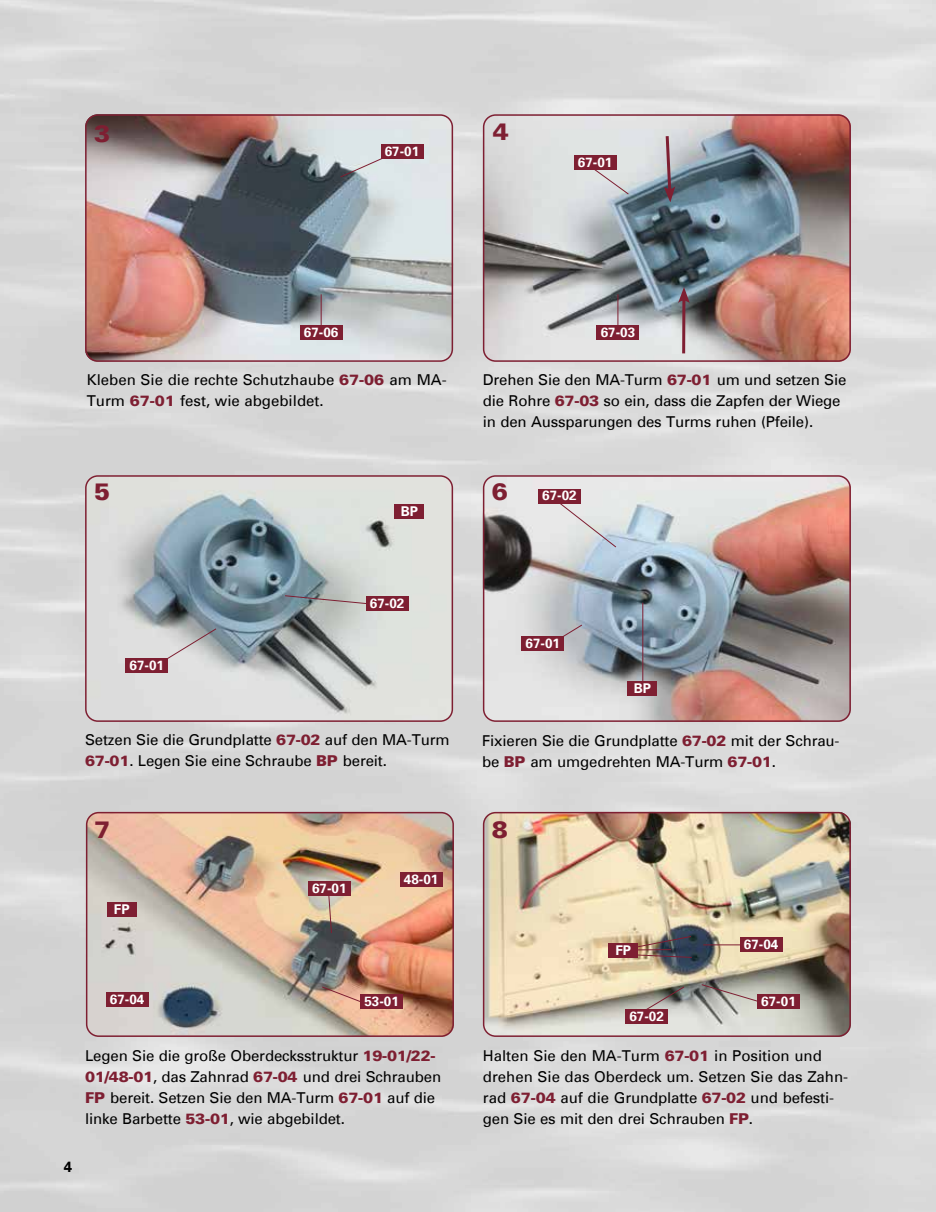
<style>
.page{position:relative;width:936px;height:1212px;background:#fff}
.page>*{position:absolute;margin:0;border:0;box-sizing:border-box;transform-origin:0 0}
.t1{font:900 24px "Univers";color:#7e1f32}
.t2{font:15px/21px "Univers";letter-spacing:-.01em;color:#000}
.t3{font:700 15px "Univers";color:#000}
.t4{font:700 13.5px "Univers";color:#fff}
.s1{font-weight:900;color:#7e1f32}
</style>
<div class="page">
<img style="left:0;top:0;width:935px;height:1212px">
<img style="left:483px;top:114px;width:367px;height:248px">
<div style="left:483px;top:114px;width:367px;height:248px;border:2px solid #7e1f32;border-radius:12px"></div>
<img style="left:85px;top:114px;width:368px;height:248px">
<div style="left:85px;top:114px;width:368px;height:248px;border:2px solid #7e1f32;border-radius:12px"></div>
<img style="left:483px;top:475px;width:367px;height:247px">
<div style="left:483px;top:475px;width:367px;height:247px;border:2px solid #7e1f32;border-radius:12px"></div>
<img style="left:85px;top:475px;width:368px;height:247px">
<div style="left:85px;top:475px;width:368px;height:247px;border:2px solid #7e1f32;border-radius:12px"></div>
<img style="left:483px;top:812px;width:367px;height:225px">
<div style="left:483px;top:812px;width:367px;height:225px;border:2px solid #7e1f32;border-radius:12px"></div>
<img style="left:86px;top:812px;width:368px;height:225px">
<div style="left:86px;top:812px;width:368px;height:225px;border:2px solid #7e1f32;border-radius:12px"></div>
<svg style="left:284px;top:595px;width:89px;height:10px"></svg>
<div style="left:366px;top:596px;width:42px;height:15px;background:#7e1f32"></div>
<svg style="left:593px;top:168px;width:36px;height:27px"></svg>
<div style="left:574px;top:155px;width:42px;height:15px;background:#7e1f32"></div>
<svg style="left:164px;top:628px;width:53px;height:33px;background:#c4c4c5"></svg>
<div style="left:125px;top:658px;width:43px;height:15px;background:#7e1f32"></div>
<svg style="left:556px;top:500px;width:61px;height:48px;background:#dbdcde"></svg>
<div style="left:538px;top:489px;width:42px;height:14px;background:#7e1f32"></div>
<hr style="left:642px;top:603px;width:1px;height:87px;background:#7e1f32">
<svg style="left:327px;top:896px;width:5px;height:38px"></svg>
<div style="left:308px;top:881px;width:42px;height:15px;background:#7e1f32"></div>
<hr style="left:703px;top:944px;width:51px;height:1px;background:#7e1f32">
<div style="left:739px;top:937px;width:43px;height:15px;background:#7e1f32"></div>
<svg style="left:339px;top:151px;width:59px;height:27px"></svg>
<div style="left:381px;top:144px;width:42px;height:15px;background:#7e1f32"></div>
<hr style="left:321px;top:294px;width:1px;height:44px;background:#7e1f32">
<div style="left:300px;top:325px;width:42px;height:15px;background:#7e1f32"></div>
<svg style="left:663px;top:133px;width:12px;height:69px"></svg>
<hr style="left:682px;top:297px;width:3px;height:56px;background:#7e1f32">
<svg style="left:678px;top:287px;width:11px;height:16px"></svg>
<hr style="left:617px;top:294px;width:1px;height:44px;background:#7e1f32">
<div style="left:596px;top:325px;width:43px;height:15px;background:#7e1f32"></div>
<div style="left:394px;top:504px;width:30px;height:15px;background:#7e1f32"></div>
<svg style="left:560px;top:624px;width:23px;height:15px"></svg>
<div style="left:521px;top:636px;width:43px;height:15px;background:#7e1f32"></div>
<div style="left:627px;top:681px;width:30px;height:15px;background:#7e1f32"></div>
<div style="left:107px;top:902px;width:30px;height:15px;background:#7e1f32"></div>
<div style="left:106px;top:992px;width:42px;height:15px;background:#7e1f32"></div>
<div style="left:400px;top:872px;width:42px;height:15px;background:#7e1f32"></div>
<svg style="left:321px;top:986px;width:42px;height:17px"></svg>
<div style="left:360px;top:994px;width:43px;height:15px;background:#7e1f32"></div>
<svg style="left:700px;top:984px;width:67px;height:21px"></svg>
<svg style="left:637px;top:986px;width:48px;height:29px"></svg>
<div style="left:757px;top:994px;width:42px;height:15px;background:#7e1f32"></div>
<div style="left:625px;top:1009px;width:43px;height:15px;background:#7e1f32"></div>
<svg style="left:617px;top:935px;width:75px;height:23px"></svg>
<div style="left:608px;top:943px;width:30px;height:15px;background:#7e1f32"></div>
<h1 class="t1" style="left:94px;top:122px;width:18px">3</h1>
<p class="t4" style="left:385px;top:146px;width:36px">67-01</p>
<h1 class="t1" style="left:493px;top:121px;width:18px">4</h1>
<p class="t4" style="left:578px;top:156px;width:36px">67-01</p>
<p class="t4" style="left:304px;top:327px;width:36px">67-06</p>
<p class="t4" style="left:600px;top:327px;width:36px">67-03</p>
<p class="t2" style="left:87px;top:371px;width:361px">Kleben Sie die rechte Schutzhaube <span class="s1">67-06</span> am MA-<br>Turm <span class="s1">67-01</span> fest, wie abgebildet.</p>
<h1 class="t1" style="left:94px;top:481px;width:18px">5</h1>
<p class="t4" style="left:401px;top:506px;width:19px">BP</p>
<p class="t2" style="left:483px;top:371px;width:365px">Drehen Sie den MA-Turm <span class="s1">67-01</span> um und setzen Sie die Rohre <span class="s1">67-03</span> so ein, dass die Zapfen der Wiege in den Aussparungen des Turms ruhen (Pfeile).</p>
<h1 class="t1" style="left:492px;top:481px;width:18px">6</h1>
<p class="t4" style="left:542px;top:490px;width:36px">67-02</p>
<p class="t4" style="left:129px;top:659px;width:36px">67-01</p>
<p class="t4" style="left:370px;top:597px;width:36px">67-02</p>
<p class="t2" style="left:85px;top:730px;width:366px">Setzen Sie die Grundplatte <span class="s1">67-02</span> auf den MA-Turm<br><span class="s1">67-01</span>. Legen Sie eine Schraube <span class="s1">BP</span> bereit.</p>
<p class="t4" style="left:525px;top:637px;width:36px">67-01</p>
<p class="t4" style="left:633px;top:682px;width:19px">BP</p>
<p class="t2" style="left:482px;top:731px;width:359px">Fixieren Sie die Grundplatte <span class="s1">67-02</span> mit der Schrau&shy;be <span class="s1">BP</span> am umgedrehten MA-Turm <span class="s1">67-01</span>.</p>
<h1 class="t1" style="left:94px;top:818px;width:18px">7</h1>
<p class="t4" style="left:114px;top:903px;width:17px">FP</p>
<p class="t4" style="left:312px;top:882px;width:36px">67-01</p>
<p class="t4" style="left:404px;top:873px;width:36px">48-01</p>
<h1 class="t1" style="left:492px;top:819px;width:18px">8</h1>
<p class="t4" style="left:615px;top:944px;width:17px">FP</p>
<p class="t4" style="left:743px;top:938px;width:36px">67-04</p>
<p class="t4" style="left:110px;top:993px;width:36px">67-04</p>
<p class="t4" style="left:364px;top:995px;width:36px">53-01</p>
<p class="t4" style="left:761px;top:995px;width:36px">67-01</p>
<p class="t4" style="left:629px;top:1010px;width:36px">67-02</p>
<p class="t2" style="left:85px;top:1046px;width:357px">Legen Sie die große Oberdecksstruktur <span class="s1">19-01/22- 01/48-01</span>, das Zahnrad <span class="s1">67-04</span> und drei Schrauben <span class="s1">FP</span> bereit. Setzen Sie den MA-Turm <span class="s1">67-01</span> auf die linke Barbette <span class="s1">53-01</span>, wie abgebildet.</p>
<p class="t2" style="left:483px;top:1046px;width:367px">Halten Sie den MA-Turm <span class="s1">67-01</span> in Position und drehen Sie das Oberdeck um. Setzen Sie das Zahn&shy;rad <span class="s1">67-04</span> auf die Grundplatte <span class="s1">67-02</span> und befesti&shy;gen Sie es mit den drei Schrauben <span class="s1">FP</span>.</p>
<p class="t3" style="left:64px;top:1160px;width:10px">4</p>
</div>
